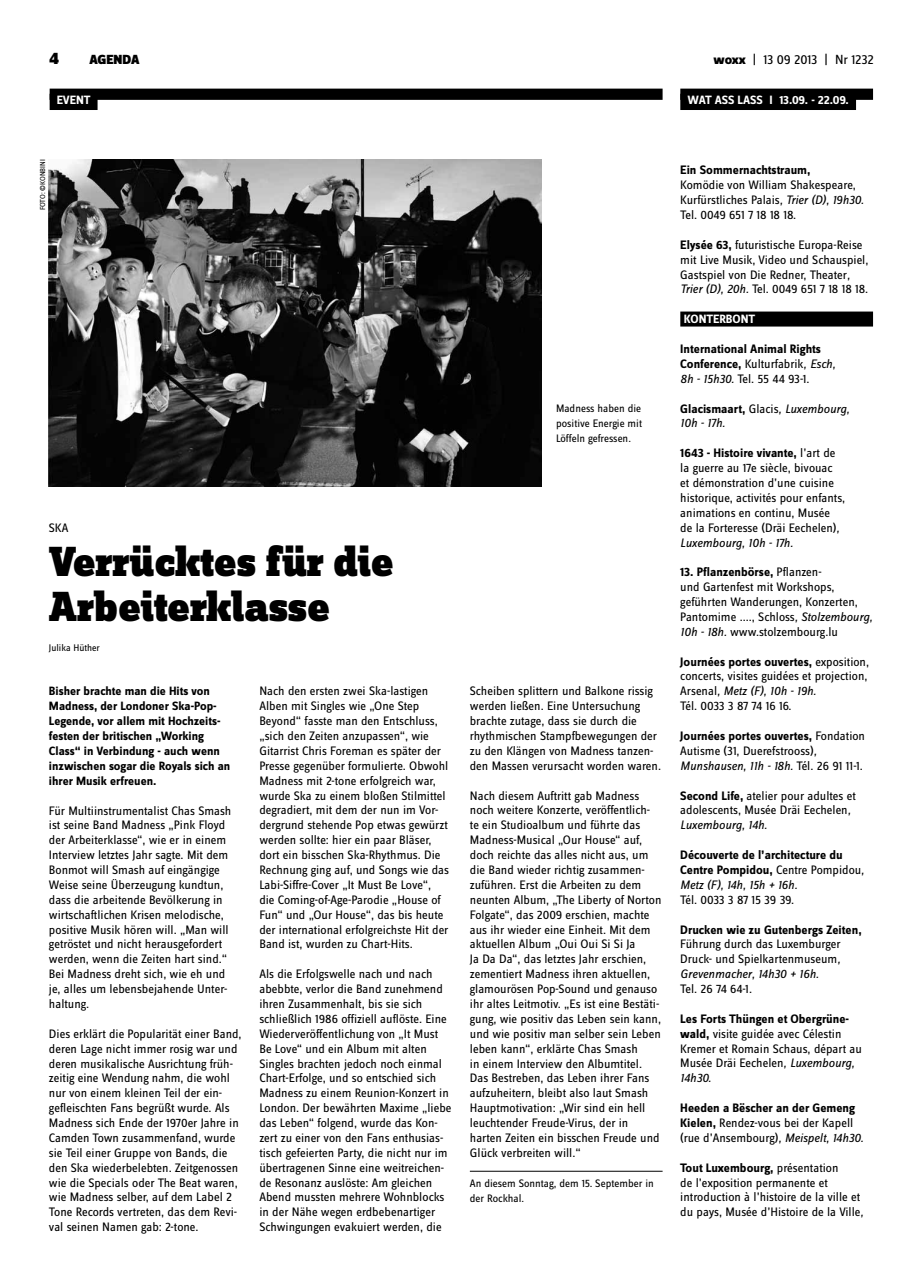
<style>
.page{position:relative;width:922px;height:1276px;background:#fff}
.page>*{position:absolute;margin:0;border:0;box-sizing:border-box;transform-origin:0 0}
.t1{font:900 43.75px/44.6px "Zine Slab Dis";letter-spacing:-.005em;color:#000}
.t2{font:900 17.5px "Zine Sans Dis";color:#000}
.t3{font:13.75px "Zine Sans Dis";letter-spacing:-.015em;color:#000}
.t4{font:900 13.75px "Zine Sans Dis";color:#000}
.t5{font:12.75px/14.9px "Zine Sans Dis";color:#000}
.t6{font:700 12.75px/14.9px "Zine Sans Dis";color:#000}
.t7{font:italic 12.75px/14.9px "Zine Sans Dis";color:#000}
.t8{font:12.75px "Zine Sans Dis";letter-spacing:-.02em;color:#000}
.t9{font:700 12.5px/14.9px "Zine Sans Dis";color:#000}
.t10{font:700 12.5px "Zine Sans Dis";letter-spacing:-.01em;color:#fff}
.t11{font:11.25px/14.9px "Zine Sans Dis";color:#000}
.t12{font:10px "Zine Sans Dis";color:#000}
.t13{font:7.5px "Zine Sans Dis";color:#000}
.s1{font-weight:800}
.s2{font-style:italic}
.s3{font-weight:700}
.s4{font-weight:400}
.s5{font-weight:400;font-style:italic}
.s6{font-weight:700;font-style:normal}
.s7{font-style:normal}
</style>
<div class="page">
<div style="left:680px;top:89px;width:192px;height:11px;background:#000"></div>
<div style="left:680px;top:94px;width:175px;height:16px;background:#000"></div>
<div style="left:50px;top:89px;width:612px;height:11px;background:#000"></div>
<div style="left:50px;top:94px;width:47px;height:16px;background:#000"></div>
<div style="left:680px;top:311px;width:192px;height:15px;background:#000"></div>
<img style="left:49px;top:159px;width:492px;height:327px">
<hr style="left:469px;top:1171px;width:193px;height:1px;background:#000">
<h2 class="t2" style="left:50px;top:49px;width:11px">4</h2>
<p class="t4" style="left:89px;top:53px;width:52px">AGENDA</p>
<p class="t3" style="left:713px;top:53px;width:162px"><span class="s1">woxx</span> | 13 09 2013 | Nr 1232</p>
<p class="t10" style="left:687px;top:93px;width:35px">WAT ASS</p>
<p class="t10" style="left:737px;top:93px;width:12px">LASS</p>
<p class="t10" style="left:769px;top:93px;width:81px">I 13.09. - 22.09.</p>
<p class="t10" style="left:57px;top:93px;width:35px">EVENT</p>
<p class="t13" style="left:39px;top:210px;width:51px;rotate:-90deg">Foto: ©konbini</p>
<p class="t11" style="left:556px;top:402px;width:87px;text-align:justify">Madness haben die positive Energie mit Löffeln gefressen.</p>
<p class="t5" style="left:49px;top:521px;width:21px">SKA</p>
<h1 class="t1" style="left:49px;top:542px;width:346px">Verrücktes für die<br>Arbeiterklasse</h1>
<p class="t12" style="left:49px;top:642px;width:52px">Julika Hüther</p>
<p class="t9" style="left:49px;top:684px;width:183px">Bisher brachte man die Hits von<br>Madness, der Londoner Ska-Pop-<br>Legende, vor allem mit Hochzeits&shy;festen der britischen „Working<br>Class“ in Verbindung - auch wenn inzwischen sogar die Royals sich an ihrer Musik erfreuen.</p>
<p class="t5" style="left:49px;top:803px;width:184px">Für Multiinstrumentalist Chas Smash ist seine Band Madness „Pink Floyd der Arbeiterklasse“, wie er in einem Interview letztes Jahr sagte. Mit dem Bonmot will Smash auf eingängige Weise seine Überzeugung kundtun, dass die arbeitende Bevölkerung in wirtschaftlichen Krisen melodische, positive Musik hören will. „Man will getröstet und nicht herausgefordert werden, wenn die Zeiten hart sind.“ Bei Madness dreht sich, wie eh und je, alles um lebensbejahende Unter&shy;haltung.</p>
<p class="t5" style="left:49px;top:1027px;width:194px">Dies erklärt die Popularität einer Band, deren Lage nicht immer rosig war und deren musikalische Ausrichtung früh&shy;zeitig eine Wendung nahm, die wohl nur von einem kleinen Teil der ein&shy;gefleischten Fans begrüßt wurde. Als Madness sich Ende der 1970er Jahre in Camden Town zusammenfand, wurde sie Teil einer Gruppe von Bands, die den Ska wiederbelebten. Zeitgenossen wie die Specials oder The Beat waren, wie Madness selber, auf dem Label 2<br>Tone Records vertreten, das dem Revi&shy;val seinen Namen gab: 2-tone.</p>
<p class="t5" style="left:259px;top:684px;width:191px">Nach den ersten zwei Ska-lastigen Alben mit Singles wie „One Step Beyond“ fasste man den Entschluss, „sich den Zeiten anzupassen“, wie Gitarrist Chris Foreman es später der Presse gegenüber formulierte. Obwohl Madness mit 2-tone erfolgreich war, wurde Ska zu einem bloßen Stilmittel degradiert, mit dem der nun im Vor&shy;dergrund stehende Pop etwas gewürzt werden sollte: hier ein paar Bläser, dort ein bisschen Ska-Rhythmus. Die Rechnung ging auf, und Songs wie das Labi-Siffre-Cover „It Must Be Love“, die Coming-of-Age-Parodie „House of Fun“ und „Our House“, das bis heute der international erfolgreichste Hit der Band ist, wurden zu Chart-Hits.</p>
<p class="t5" style="left:259px;top:967px;width:194px">Als die Erfolgswelle nach und nach abebbte, verlor die Band zunehmend ihren Zusammenhalt, bis sie sich schließlich 1986 offiziell auflöste. Eine Wiederveröffentlichung von „It Must Be Love“ und ein Album mit alten Singles brachten jedoch noch einmal Chart-Erfolge, und so entschied sich Madness zu einem Reunion-Konzert in London. Der bewährten Maxime „liebe das Leben“ folgend, wurde das Kon&shy;zert zu einer von den Fans enthusias&shy;tisch gefeierten Party, die nicht nur im übertragenen Sinne eine weitreichen&shy;de Resonanz auslöste: Am gleichen Abend mussten mehrere Wohnblocks in der Nähe wegen erdbebenartiger Schwingungen evakuiert werden, die</p>
<p class="t5" style="left:469px;top:684px;width:193px">Scheiben splittern und Balkone rissig werden ließen. Eine Untersuchung brachte zutage, dass sie durch die rhythmischen Stampfbewegungen der zu den Klängen von Madness tanzen&shy;den Massen verursacht worden waren.</p>
<p class="t5" style="left:470px;top:788px;width:193px">Nach diesem Auftritt gab Madness noch weitere Konzerte, veröffentlich&shy;te ein Studioalbum und führte das Madness-Musical „Our House“ auf, doch reichte das alles nicht aus, um die Band wieder richtig zusammen&shy;zuführen. Erst die Arbeiten zu dem neunten Album, „The Liberty of Norton Folgate“, das 2009 erschien, machte aus ihr wieder eine Einheit. Mit dem aktuellen Album „Oui Oui Si Si Ja<br>Ja Da Da“, das letztes Jahr erschien, zementiert Madness ihren aktuellen, glamourösen Pop-Sound und genauso ihr altes Leitmotiv. „Es ist eine Bestäti&shy;gung, wie positiv das Leben sein kann, und wie positiv man selber sein Leben leben kann“, erklärte Chas Smash<br>in einem Interview den Albumtitel.<br>Das Bestreben, das Leben ihrer Fans aufzuheitern, bleibt also laut Smash Hauptmotivation: „Wir sind ein hell leuchtender Freude-Virus, der in harten Zeiten ein bisschen Freude und Glück verbreiten will.“</p>
<p class="t11" style="left:469px;top:1176px;width:185px">An diesem Sonntag, dem 15. September in der Rockhal.</p>
<p class="t6" style="left:680px;top:163px;width:132px">Ein Sommernachtstraum,</p>
<p class="t5" style="left:680px;top:178px;width:185px">Komödie von William Shakespeare,<br>Kurfürstliches Palais<span class="s2">, Trier (D), 19h30.<br></span>Tel. 0049 651 7 18 18 18.</p>
<p class="t5" style="left:680px;top:238px;width:190px"><span class="s3">Elysée 63,</span> futuristische Europa-Reise mit Live Musik, Video und Schauspiel, Gastspiel von Die Redner, Theater<span class="s2">, Trier (D), 20h.</span> Tel. 0049 651 7 18 18 18.</p>
<p class="t10" style="left:683px;top:312px;width:44px">konterbont</p>
<p class="t6" style="left:680px;top:342px;width:157px">International Animal Rights<br>Conference, <span class="s4">Kulturfabrik</span><span class="s5">, Esch,<br>8h - 15h30.</span> <span class="s4">Tel. 55 44 93-1.</span></p>
<p class="t7" style="left:680px;top:401px;width:171px"><span class="s6">Glacismaart,</span> <span class="s7">Glacis</span>, Luxembourg,<br>10h - 17h.</p>
<p class="t5" style="left:680px;top:446px;width:166px"><span class="s3">1643 - Histoire vivante,</span> l’art de la guerre au 17e siècle, bivouac<br>et démonstration d’une cuisine historique, activités pour enfants, animations en continu, Musée<br>de la Forteresse (Dräi Eechelen)<span class="s2">,<br>Luxembourg, 10h - 17h.</span></p>
<p class="t5" style="left:680px;top:565px;width:194px"><span class="s3">13. Pflanzenbörse,</span> Pflanzen-<br>und Gartenfest mit Workshops, geführten Wanderungen, Konzerten, Pantomime ...., Schloss<span class="s2">, Stolzembourg, 10h - 18h.</span> www.stolzembourg.lu</p>
<p class="t5" style="left:680px;top:654px;width:190px"><span class="s3">Journées portes ouvertes,</span> exposition, concerts, visites guidées et projection, Arsenal<span class="s2">, Metz (F), 10h - 19h.<br></span>Tél. 0033 3 87 74 16 16.</p>
<p class="t5" style="left:680px;top:729px;width:186px"><span class="s3">Journées portes ouvertes,</span> Fondation<br>Autisme (31, Duerefstrooss)<span class="s2">,<br>Munshausen, 11h - 18h.</span> Tél. 26 91 11-1.</p>
<p class="t5" style="left:680px;top:788px;width:177px"><span class="s3">Second Life,</span> atelier pour adultes et adolescents, Musée Dräi Eechelen<span class="s2">,<br>Luxembourg, 14h.</span></p>
<p class="t6" style="left:680px;top:848px;width:185px">Découverte de l’architecture du<br>Centre Pompidou, <span class="s4">Centre Pompidou</span><span class="s5">,<br>Metz (F), 14h, 15h + 16h.</span></p>
<p class="t8" style="left:680px;top:892px;width:115px">Tél. 0033 3 87 15 39 39.</p>
<p class="t6" style="left:680px;top:922px;width:183px">Drucken wie zu Gutenbergs Zeiten,</p>
<p class="t5" style="left:680px;top:937px;width:162px;text-align:justify">Führung durch das Luxemburger Druck- und Spielkartenmuseum<span class="s2">, Grevenmacher, 14h30 + 16h.</span></p>
<p class="t5" style="left:680px;top:982px;width:73px">Tel. 26 74 64-1.</p>
<p class="t5" style="left:680px;top:1012px;width:183px"><span class="s3">Les Forts Thüngen et Obergrüne&shy;wald,</span> visite guidée avec Célestin<br>Kremer et Romain Schaus, départ au<br>Musée Dräi Eechelen<span class="s2">, Luxembourg,<br>14h30.</span></p>
<p class="t5" style="left:680px;top:1101px;width:184px"><span class="s3">Heeden a Bëscher an der Gemeng<br>Kielen,</span> Rendez-vous bei der Kapell (rue d’Ansembourg)<span class="s2">, Meispelt, 14h30.</span></p>
<p class="t5" style="left:680px;top:1160px;width:185px"><span class="s3">Tout Luxembourg,</span> présentation<br>de l’exposition permanente et introduction à l’histoire de la ville et du pays, Musée d’Histoire de la Ville<span class="s2">,</span></p>
</div>
